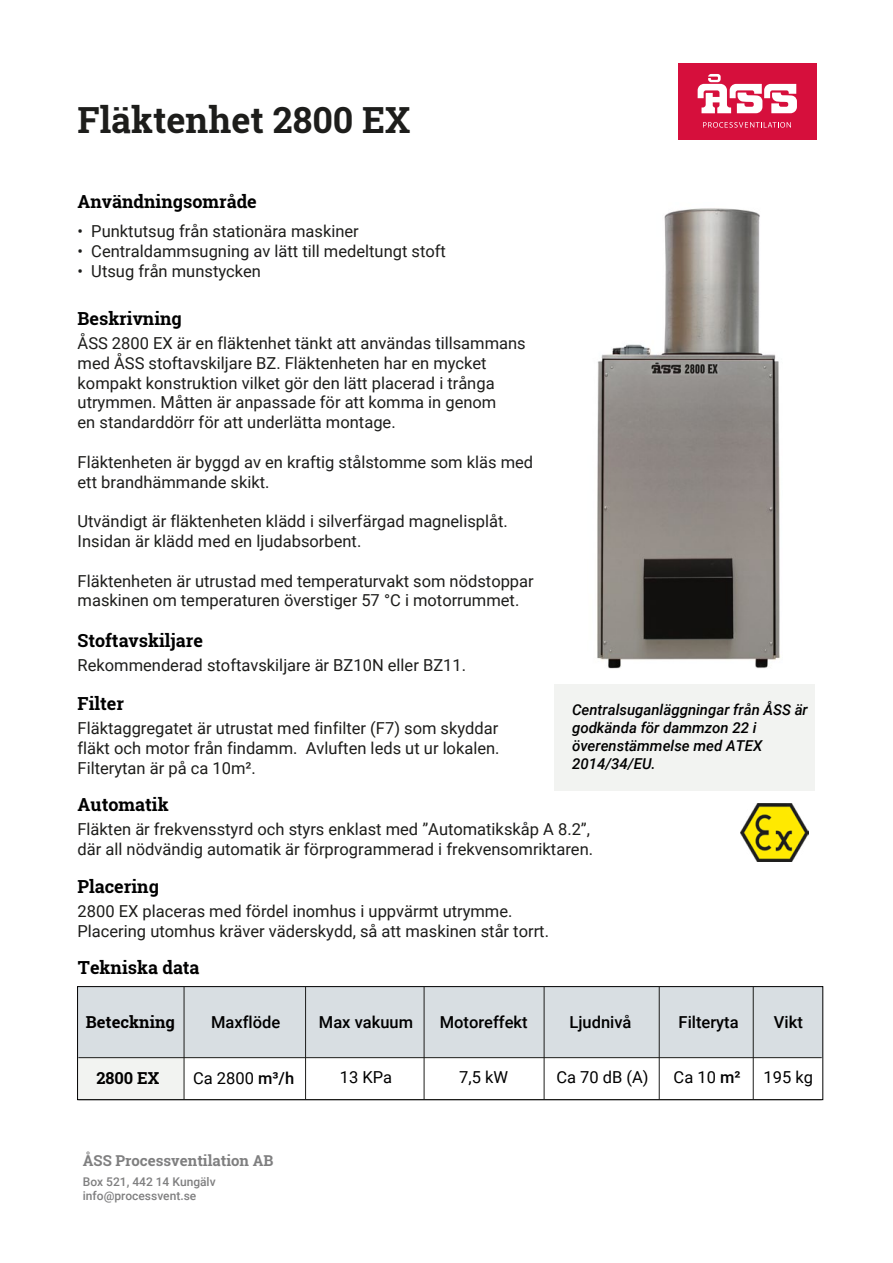
<style>
.page{position:relative;width:893px;height:1263px;background:#fff}
.page>*{position:absolute;margin:0;border:0;box-sizing:border-box;transform-origin:0 0}
.t1{font:700 36px "Roboto Slab";color:#1d1d1b}
.t2{font:700 18px "Roboto Slab";color:#010101}
.t3{font:700 18px "Roboto Slab";color:#010000}
.t4{font:16.5px/19.8px "Roboto";color:#1d1d1b}
.t5{font:500 16.5px "Roboto";color:#000}
.t6{font:16.5px "Roboto";color:#000}
.t7{font:700 16.5px "Roboto Slab";color:#010000}
.t8{font:italic 500 15px/18px "Roboto";color:#000}
.t9{font:700 15px "Roboto Slab";color:#7f7f80}
.t10{font:500 12px/14.4px "Roboto";color:#7f7f80}
.s1{font-weight:500}
</style>
<div class="page">
<img style="left:597px;top:208px;width:183px;height:461px">
<div style="left:678px;top:63px;width:138px;height:76px;background:#d60f3c"></div>
<svg style="left:698px;top:74px;width:99px;height:39px"></svg>
<svg style="left:703px;top:122px;width:88px;height:6px"></svg>
<div style="left:555px;top:684px;width:260px;height:107px;background:#f2f3f1"></div>
<img style="left:741px;top:803px;width:67px;height:59px">
<div style="left:78px;top:1058px;width:106px;height:42px;background:#f2f3f1"></div>
<div style="left:78px;top:986px;width:745px;height:72px;background:#d8dee2"></div>
<div style="left:77px;top:986px;width:746px;height:114px;border:1px solid #000"></div>
<hr style="left:78px;top:1057px;width:744px;height:1px;background:#1d1d1b">
<hr style="left:78px;top:1099px;width:744px;height:1px;background:#1d1d1b">
<hr style="left:184px;top:986px;width:1px;height:113px;background:#1d1d1b">
<hr style="left:305px;top:986px;width:1px;height:113px;background:#1d1d1b">
<hr style="left:424px;top:986px;width:1px;height:113px;background:#1d1d1b">
<hr style="left:544px;top:986px;width:1px;height:113px;background:#1d1d1b">
<hr style="left:659px;top:986px;width:1px;height:113px;background:#1d1d1b">
<hr style="left:753px;top:986px;width:1px;height:113px;background:#1d1d1b">
<h1 class="t1" style="left:78px;top:95px;width:334px">Fläktenhet 2800 EX</h1>
<p class="t2" style="left:78px;top:189px;width:181px">Användningsområde</p>
<p class="t4" style="left:78px;top:221px;width:283px">• Punktutsug från stationära maskiner</p>
<p class="t4" style="left:78px;top:241px;width:370px">• Centraldammsugning av lätt till medeltungt stoft</p>
<p class="t4" style="left:78px;top:260px;width:185px">• Utsug från munstycken</p>
<p class="t2" style="left:78px;top:306px;width:106px">Beskrivning</p>
<p class="t4" style="left:78px;top:333px;width:450px">ÅSS 2800 EX är en fläktenhet tänkt att användas tillsammans med ÅSS stoftavskiljare BZ. Fläktenheten har en mycket kompakt konstruktion vilket gör den lätt placerad i trånga utrymmen. Måtten är anpassade för att komma in genom<br>en standarddörr för att underlätta montage.</p>
<p class="t4" style="left:78px;top:451px;width:457px">Fläktenheten är byggd av en kraftig stålstomme som kläs med ett brandhämmande skikt.</p>
<p class="t4" style="left:78px;top:511px;width:432px">Utvändigt är fläktenheten klädd i silverfärgad magnelisplåt.<br>Insidan är klädd med en ljudabsorbent.</p>
<p class="t4" style="left:78px;top:570px;width:458px">Fläktenheten är utrustad med temperaturvakt som nödstoppar maskinen om temperaturen överstiger 57 °C i motorrummet.</p>
<p class="t2" style="left:78px;top:628px;width:127px">Stoftavskiljare</p>
<p class="t4" style="left:78px;top:654px;width:390px">Rekommenderad stoftavskiljare är BZ10N eller BZ11.</p>
<p class="t2" style="left:78px;top:691px;width:48px">Filter</p>
<p class="t4" style="left:78px;top:717px;width:423px;text-align:justify">Fläktaggregatet är utrustat med finfilter (F7) som skyddar fläkt och motor från findamm. Avluften leds ut ur lokalen.<br>Filterytan är på ca 10m².</p>
<p class="t2" style="left:78px;top:792px;width:93px">Automatik</p>
<p class="t4" style="left:78px;top:818px;width:517px">Fläkten är frekvensstyrd och styrs enklast med ”Automatikskåp A 8.2”, där all nödvändig automatik är förprogrammerad i frekvensomriktaren.</p>
<p class="t2" style="left:78px;top:874px;width:83px">Placering</p>
<p class="t4" style="left:78px;top:900px;width:473px">2800 EX placeras med fördel inomhus i uppvärmt utrymme.<br>Placering utomhus kräver väderskydd, så att maskinen står torrt.</p>
<p class="t8" style="left:572px;top:700px;width:237px">Centralsuganläggningar från ÅSS är godkända för dammzon 22 i överenstämmelse med ATEX<br>2014/34/EU.</p>
<p class="t3" style="left:78px;top:955px;width:123px">Tekniska data</p>
<p class="t7" style="left:86px;top:1010px;width:91px">Beteckning</p>
<p class="t7" style="left:96px;top:1066px;width:65px">2800 EX</p>
<p class="t5" style="left:211px;top:1011px;width:71px">Maxflöde</p>
<p class="t5" style="left:319px;top:1011px;width:96px">Max vakuum</p>
<p class="t5" style="left:440px;top:1011px;width:90px">Motoreffekt</p>
<p class="t5" style="left:569px;top:1011px;width:64px">Ljudnivå</p>
<p class="t5" style="left:679px;top:1011px;width:62px">Filteryta</p>
<p class="t5" style="left:774px;top:1011px;width:30px">Vikt</p>
<p class="t6" style="left:193px;top:1066px;width:103px">Ca 2800 <span class="s1">m³/h</span></p>
<p class="t6" style="left:340px;top:1065px;width:54px">13 KPa</p>
<p class="t6" style="left:459px;top:1065px;width:50px">7,5 kW</p>
<p class="t6" style="left:556px;top:1065px;width:94px">Ca 70 dB (A)</p>
<p class="t6" style="left:674px;top:1065px;width:68px">Ca 10 <span class="s1">m²</span></p>
<p class="t6" style="left:764px;top:1065px;width:51px">195 kg</p>
<p class="t9" style="left:83px;top:1150px;width:192px">ÅSS Processventilation AB</p>
<p class="t10" style="left:83px;top:1174px;width:134px">Box 521, 442 14 Kungälv info@processvent.se</p>
</div>
